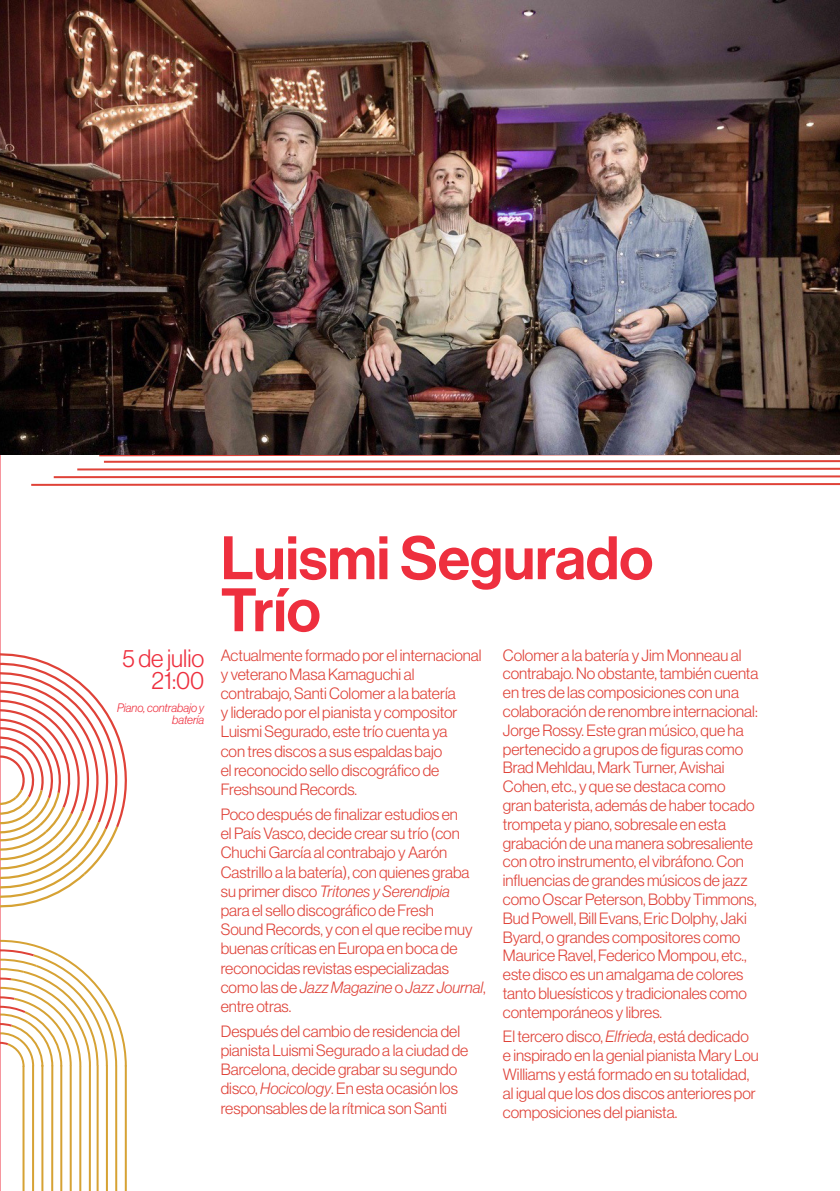
<style>
.page{position:relative;width:840px;height:1191px;background:#fff}
.page>*{position:absolute;margin:0;border:0;box-sizing:border-box;transform-origin:0 0}
.t1{font:60px "N Haas Grotesk DS Pro 65 Md";color:#ee2f3e}
.t2{font:24.6px "N Haas Grotesk DS Pro 45 Lt";color:#ee2f3e}
.t3{font:16px/18.8px "N Haas Grotesk DS Pro 45 Lt";color:#df4238}
.t4{font:12px/12px "N Haas Grotesk DS Pro 46 Lt It";color:#ee2f3e;text-align:right}
.s1{font-family:"N Haas Grotesk DS Pro 46 Lt It"}
</style>
<div class="page">
<hr style="left:0;top:0;width:1px;height:1191px;background:#ee2f3e">
<svg style="left:31px;top:455px;width:808px;height:31px"></svg>
<svg style="left:0;top:939px;width:127px;height:130px"></svg>
<hr style="left:60px;top:1065px;width:2px;height:126px;background:#d6a234">
<hr style="left:70px;top:1065px;width:2px;height:126px;background:#d6a234">
<hr style="left:79px;top:1066px;width:2px;height:125px;background:#d6a234">
<hr style="left:89px;top:1065px;width:2px;height:126px;background:#d6a234">
<hr style="left:96px;top:1065px;width:3px;height:126px;background:#d6a234">
<hr style="left:106px;top:1065px;width:2px;height:126px;background:#d6a234">
<hr style="left:115px;top:1065px;width:2px;height:126px;background:#d6a234">
<hr style="left:125px;top:1065px;width:2px;height:126px;background:#d6a234">
<hr style="left:22px;top:1065px;width:3px;height:126px;background:#d6a234">
<hr style="left:32px;top:1065px;width:2px;height:126px;background:#d6a234">
<hr style="left:41px;top:1064px;width:2px;height:127px;background:#d6a234">
<hr style="left:51px;top:1065px;width:2px;height:126px;background:#d6a234">
<img style="left:0;top:0;width:839px;height:455px">
<svg style="left:0;top:640px;width:127px;height:280px"></svg>
<p class="t2" style="left:122px;top:644px;width:83px">5 de julio</p>
<p class="t2" style="left:151px;top:667px;width:54px">21:00</p>
<p class="t4" style="left:117px;top:701px;width:88px">Piano, contrabajo y batería</p>
<p class="t1" style="left:221px;top:523px;width:434px">Luismi Segurado</p>
<p class="t1" style="left:221px;top:575px;width:101px">Trío</p>
<p class="t3" style="left:502px;top:645px;width:257px">Colomer a la batería y Jim Monneau al contrabajo. No obstante, también cuenta en tres de las composiciones con una colaboración de renombre internacional:<br>Jorge Rossy. Este gran músico, que ha pertenecido a grupos de figuras como Brad Mehldau, Mark Turner, Avishai Cohen, etc., y que se destaca como gran baterista, además de haber tocado trompeta y piano, sobresale en esta grabación de una manera sobresaliente con otro instrumento, el vibráfono. Con influencias de grandes músicos de jazz como Oscar Peterson, Bobby Timmons, Bud Powell, Bill Evans, Eric Dolphy, Jaki Byard, o grandes compositores como Maurice Ravel, Federico Mompou, etc., este disco es un amalgama de colores tanto bluesísticos y tradicionales como contemporáneos y libres.</p>
<p class="t3" style="left:502px;top:1027px;width:257px">El tercero disco, <span class="s1">Elfrieda</span>, está dedicado e inspirado en la genial pianista Mary Lou Williams y está formado en su totalidad, al igual que los dos discos anteriores por composiciones del pianista.</p>
<p class="t3" style="left:221px;top:645px;width:262px">Actualmente formado por el internacional y veterano Masa Kamaguchi al contrabajo, Santi Colomer a la batería<br>y liderado por el pianista y compositor Luismi Segurado, este trío cuenta ya<br>con tres discos a sus espaldas bajo<br>el reconocido sello discográfico de Freshsound Records.</p>
<p class="t3" style="left:221px;top:804px;width:266px">Poco después de finalizar estudios en<br>el País Vasco, decide crear su trío (con Chuchi García al contrabajo y Aarón Castrillo a la batería), con quienes graba su primer disco <span class="s1">Tritones y Serendipia<br></span>para el sello discográfico de Fresh<br>Sound Records, y con el que recibe muy buenas críticas en Europa en boca de reconocidas revistas especializadas como las de <span class="s1">Jazz Magazine</span> o <span class="s1">Jazz Journal</span>, entre otras.</p>
<p class="t3" style="left:221px;top:1021px;width:249px">Después del cambio de residencia del pianista Luismi Segurado a la ciudad de Barcelona, decide grabar su segundo disco, <span class="s1">Hocicology</span>. En esta ocasión los responsables de la rítmica son Santi</p>
</div>
